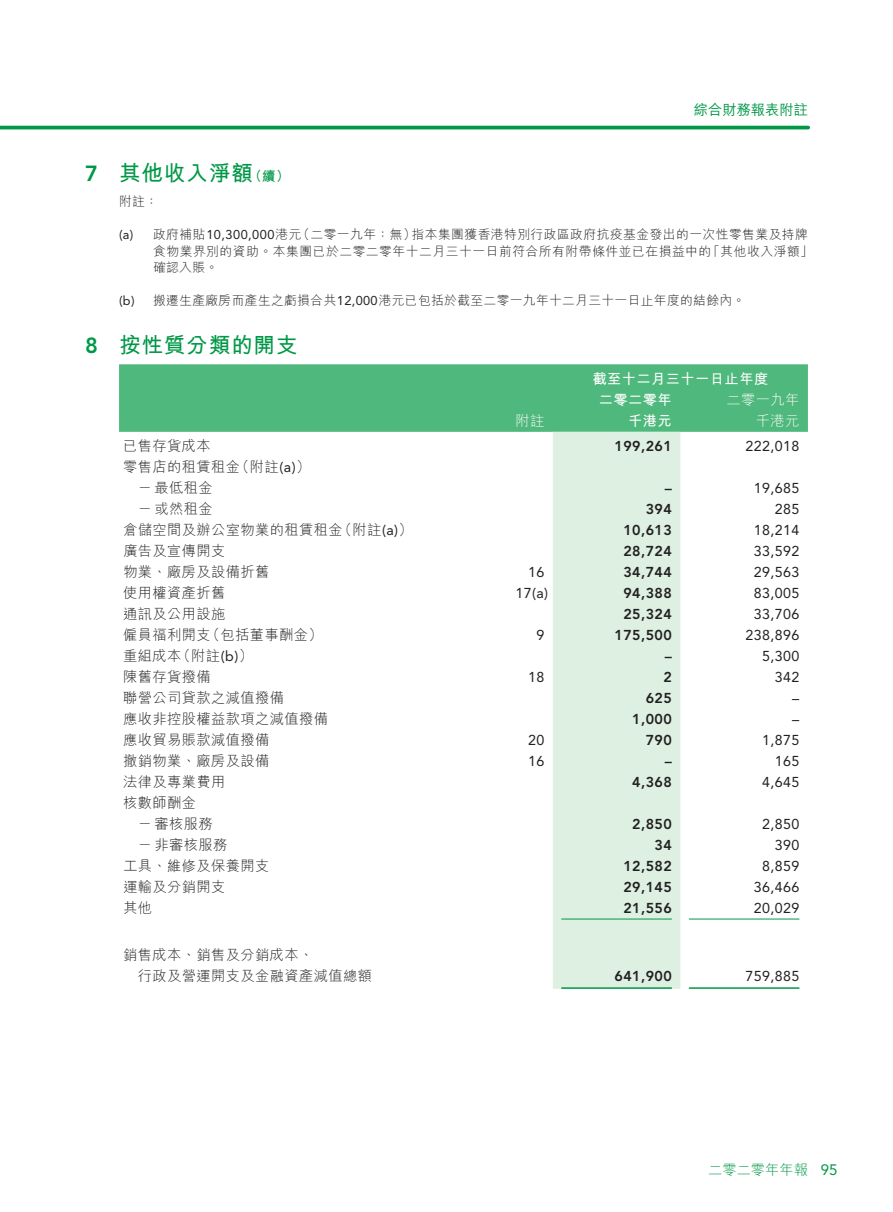
<style>
.page{position:relative;width:893px;height:1212px;background:#fff}
.page>*{position:absolute;margin:0;border:0;box-sizing:border-box;transform-origin:0 0}
.t1{font:700 21.75px "M Hei HK";letter-spacing:.03em;color:#009847}
.t2{font:300 14.25px/21px "M Hei HK";letter-spacing:.03em;color:#231f20}
.t3{font:14.25px "Avenir LT Std";letter-spacing:.03em;color:#231f20}
.t4{font:800 14.25px "Avenir LT Std";letter-spacing:.03em;color:#231f20}
.t5{font:700 14.25px/21px "M Hei HK";letter-spacing:.03em;color:#fff}
.t6{font:300 14.25px "M Hei HK";letter-spacing:.03em;color:#fff}
.t7{font:300 14.25px "M Hei HK";color:#009847}
.t8{font:500 14.25px "M Hei HK";color:#009847}
.t9{font:300 12.75px/16.5px "M Hei HK";letter-spacing:.035em;color:#231f20}
.s1{font-family:"Avenir LT Std";font-weight:800}
.s2{font-size:13.5px}
.s3{font-family:"Avenir LT Std";font-weight:400}
.s4{font-family:"Avenir LT Std";font-weight:400;font-size:15px}
</style>
<div class="page">
<hr style="left:0;top:126px;width:808px;height:3px;background:#009847">
<div style="left:119px;top:364px;width:689px;height:68px;background:#4fb87c"></div>
<div style="left:553px;top:432px;width:127px;height:557px;background:#ddf0e2"></div>
<hr style="left:561px;top:919px;width:111px;height:1px;background:#009847">
<hr style="left:689px;top:919px;width:110px;height:1px;background:#009847">
<hr style="left:561px;top:987px;width:111px;height:2px;background:#009847">
<hr style="left:689px;top:987px;width:110px;height:2px;background:#009847">
<p class="t8" style="left:694px;top:100px;width:115px">綜合財務報表附註</p>
<h1 class="t1" style="left:85px;top:157px;width:206px"><span class="s1">7</span> 其他收入淨額<span class="s2">（續）</span></h1>
<p class="t9" style="left:119px;top:193px;width:40px">附註：</p>
<p class="t9" style="left:153px;top:226px;width:661px;text-indent:-34px"><span class="s3">(a)</span> 政府補貼<span class="s3">10,300,000</span>港元（二零一九年：無）指本集團獲香港特別行政區政府抗疫基金發出的一次性零售業及持牌食物業界別的資助。本集團已於二零二零年十二月三十一日前符合所有附帶條件並已在損益中的「其他收入淨額」確認入賬。</p>
<p class="t9" style="left:119px;top:292px;width:628px"><span class="s3">(b)</span> 搬遷生產廠房而產生之虧損合共<span class="s3">12,000</span>港元已包括於截至二零一九年十二月三十一日止年度的結餘內。</p>
<h1 class="t1" style="left:85px;top:329px;width:214px"><span class="s1">8</span> 按性質分類的開支</h1>
<p class="t5" style="left:599px;top:366px;width:171px;text-indent:-6px">截至十二月三十一日止年度二零二零年</p>
<p class="t6" style="left:727px;top:392px;width:74px">二零一九年</p>
<p class="t6" style="left:515px;top:413px;width:30px">附註</p>
<p class="t5" style="left:628px;top:409px;width:45px">千港元</p>
<p class="t6" style="left:756px;top:413px;width:45px">千港元</p>
<p class="t2" style="left:123px;top:435px;width:89px">已售存貨成本</p>
<p class="t4" style="left:614px;top:438px;width:59px">199,261</p>
<p class="t3" style="left:745px;top:438px;width:55px">222,018</p>
<p class="t2" style="left:138px;top:456px;width:174px;text-indent:-15px">零售店的租賃租金（附註<span class="s3">(a)</span>）－最低租金</p>
<p class="t4" style="left:665px;top:480px;width:9px">–</p>
<p class="t3" style="left:754px;top:480px;width:47px">19,685</p>
<p class="t2" style="left:138px;top:498px;width:76px">－或然租金</p>
<p class="t4" style="left:646px;top:501px;width:28px">394</p>
<p class="t3" style="left:775px;top:501px;width:26px">285</p>
<p class="t2" style="left:123px;top:519px;width:291px">倉儲空間及辦公室物業的租賃租金（附註<span class="s3">(a)</span>）</p>
<p class="t4" style="left:623px;top:522px;width:50px">10,613</p>
<p class="t3" style="left:754px;top:522px;width:47px">18,214</p>
<p class="t2" style="left:123px;top:540px;width:104px">廣告及宣傳開支</p>
<p class="t4" style="left:623px;top:543px;width:50px">28,724</p>
<p class="t3" style="left:754px;top:543px;width:47px">33,592</p>
<p class="t2" style="left:123px;top:561px;width:148px">物業、廠房及設備折舊</p>
<p class="t3" style="left:528px;top:564px;width:18px">16</p>
<p class="t4" style="left:623px;top:564px;width:50px">34,744</p>
<p class="t3" style="left:754px;top:564px;width:47px">29,563</p>
<p class="t2" style="left:123px;top:582px;width:104px">使用權資產折舊</p>
<p class="t3" style="left:515px;top:585px;width:34px">17(a)</p>
<p class="t4" style="left:623px;top:585px;width:50px">94,388</p>
<p class="t3" style="left:754px;top:585px;width:47px">83,005</p>
<p class="t2" style="left:123px;top:603px;width:104px">通訊及公用設施</p>
<p class="t4" style="left:623px;top:606px;width:50px">25,324</p>
<p class="t3" style="left:754px;top:606px;width:47px">33,706</p>
<p class="t2" style="left:123px;top:624px;width:201px">僱員福利開支（包括董事酬金）</p>
<p class="t3" style="left:536px;top:627px;width:9px">9</p>
<p class="t4" style="left:614px;top:627px;width:59px">175,500</p>
<p class="t3" style="left:745px;top:627px;width:55px">238,896</p>
<p class="t2" style="left:123px;top:645px;width:131px">重組成本（附註<span class="s3">(b)</span>）</p>
<p class="t4" style="left:665px;top:648px;width:9px">–</p>
<p class="t3" style="left:762px;top:648px;width:39px">5,300</p>
<p class="t2" style="left:123px;top:666px;width:89px">陳舊存貨撥備</p>
<p class="t3" style="left:528px;top:669px;width:18px">18</p>
<p class="t4" style="left:663px;top:669px;width:10px">2</p>
<p class="t3" style="left:775px;top:669px;width:26px">342</p>
<p class="t2" style="left:123px;top:687px;width:162px">聯營公司貸款之減值撥備</p>
<p class="t4" style="left:646px;top:690px;width:28px">625</p>
<p class="t3" style="left:792px;top:690px;width:9px">–</p>
<p class="t2" style="left:123px;top:708px;width:206px">應收非控股權益款項之減值撥備</p>
<p class="t4" style="left:632px;top:711px;width:41px">1,000</p>
<p class="t3" style="left:792px;top:711px;width:9px">–</p>
<p class="t2" style="left:123px;top:729px;width:148px">應收貿易賬款減值撥備</p>
<p class="t3" style="left:528px;top:732px;width:18px">20</p>
<p class="t4" style="left:646px;top:732px;width:28px">790</p>
<p class="t3" style="left:762px;top:732px;width:39px">1,875</p>
<p class="t2" style="left:123px;top:750px;width:148px">撤銷物業、廠房及設備</p>
<p class="t3" style="left:528px;top:753px;width:18px">16</p>
<p class="t4" style="left:665px;top:753px;width:9px">–</p>
<p class="t3" style="left:775px;top:753px;width:26px">165</p>
<p class="t2" style="left:123px;top:771px;width:104px">法律及專業費用</p>
<p class="t4" style="left:632px;top:774px;width:41px">4,368</p>
<p class="t3" style="left:762px;top:774px;width:39px">4,645</p>
<p class="t2" style="left:138px;top:792px;width:76px;text-indent:-15px">核數師酬金－審核服務</p>
<p class="t4" style="left:632px;top:816px;width:41px">2,850</p>
<p class="t3" style="left:762px;top:816px;width:39px">2,850</p>
<p class="t2" style="left:138px;top:834px;width:91px">－非審核服務</p>
<p class="t4" style="left:655px;top:837px;width:19px">34</p>
<p class="t3" style="left:775px;top:837px;width:26px">390</p>
<p class="t2" style="left:123px;top:855px;width:148px">工具、維修及保養開支</p>
<p class="t4" style="left:623px;top:858px;width:50px">12,582</p>
<p class="t3" style="left:762px;top:858px;width:39px">8,859</p>
<p class="t2" style="left:123px;top:876px;width:104px">運輸及分銷開支</p>
<p class="t4" style="left:623px;top:879px;width:50px">29,145</p>
<p class="t3" style="left:754px;top:879px;width:47px">36,466</p>
<p class="t2" style="left:123px;top:897px;width:30px">其他</p>
<p class="t4" style="left:623px;top:900px;width:50px">21,556</p>
<p class="t3" style="left:754px;top:900px;width:47px">20,029</p>
<p class="t2" style="left:138px;top:944px;width:235px;text-indent:-15px">銷售成本、銷售及分銷成本、<br>行政及營運開支及金融資產減值總額</p>
<p class="t4" style="left:614px;top:967px;width:59px">641,900</p>
<p class="t3" style="left:745px;top:967px;width:55px">759,885</p>
<p class="t7" style="left:708px;top:1162px;width:131px">二零二零年年報 <span class="s4">95</span></p>
</div>
